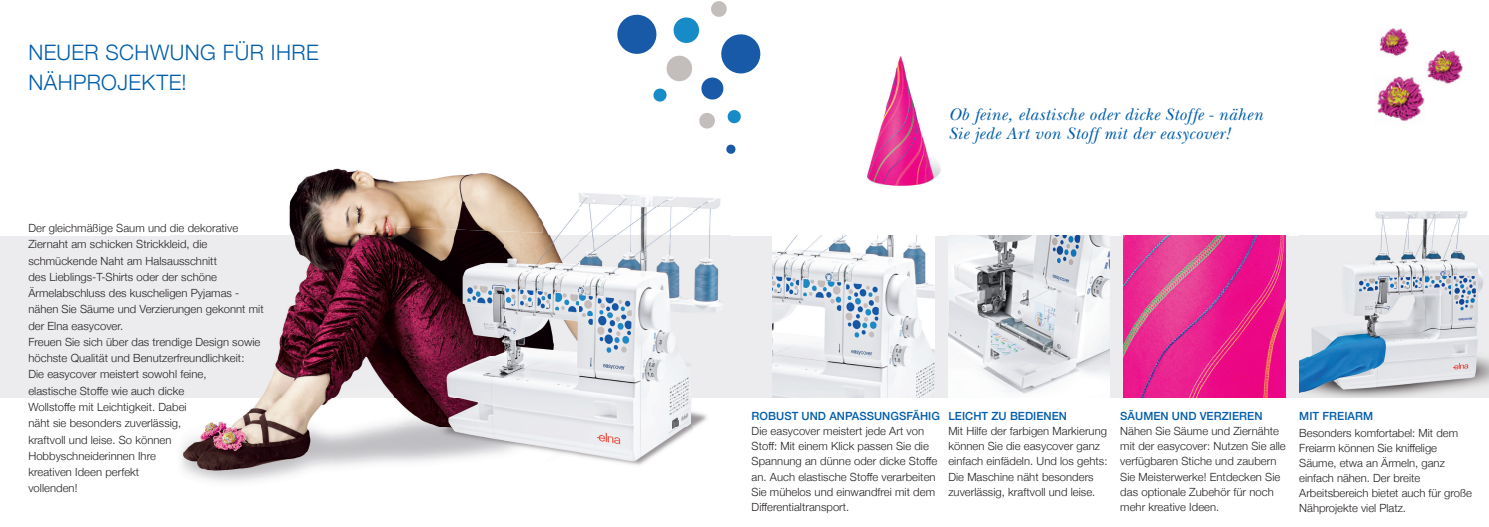
<style>
.page{position:relative;width:1489px;height:527px;background:#fff}
.page>*{position:absolute;margin:0;border:0;box-sizing:border-box;transform-origin:0 0}
.t1{font:300 21.25px/30px "Helvetica Neue";letter-spacing:.02em;color:#015dab}
.t2{font:italic 17.5px/18.8px "New Baskerville";letter-spacing:.025em;color:#015dab}
.t3{font:300 11.25px/15px "Helvetica Neue";letter-spacing:.005em;color:#231f20}
.t4{font:500 11.25px "Helvetica Neue";letter-spacing:.005em;color:#015dab}
</style>
<div class="page">
<div style="left:0;top:235px;width:1488px;height:162px;background:#ececee"></div>
<img style="left:1123px;top:235px;width:161px;height:162px">
<img style="left:289px;top:168px;width:208px;height:67px">
<img style="left:497px;top:176px;width:45px;height:55px">
<img style="left:170px;top:397px;width:224px;height:85px">
<img style="left:262px;top:235px;width:132px;height:162px">
<img style="left:579px;top:193px;width:150px;height:272px">
<img style="left:542px;top:193px;width:37px;height:42px">
<img style="left:394px;top:227px;width:111px;height:170px">
<img style="left:505px;top:231px;width:37px;height:4px">
<img style="left:394px;top:397px;width:185px;height:65px">
<img style="left:505px;top:235px;width:74px;height:162px">
<img style="left:772px;top:235px;width:162px;height:162px">
<img style="left:1377px;top:77px;width:47px;height:45px">
<img style="left:948px;top:235px;width:161px;height:162px">
<img style="left:1299px;top:211px;width:189px;height:186px">
<img style="left:867px;top:56px;width:74px;height:130px">
<img style="left:1379px;top:29px;width:29px;height:27px">
<img style="left:1427px;top:50px;width:35px;height:34px">
<svg style="left:727px;top:110px;width:14px;height:14px"></svg>
<svg style="left:699px;top:113px;width:16px;height:16px"></svg>
<svg style="left:726px;top:144px;width:10px;height:10px"></svg>
<svg style="left:617px;top:1px;width:144px;height:101px"></svg>
<h1 class="t1" style="left:28px;top:36px;width:292px">NEUER SCHWUNG FÜR IHRE<br>NÄHPROJEKTE!</h1>
<p class="t3" style="left:28px;top:219px;width:237px;line-height:16.2px">Der gleichmäßige Saum und die dekorative Ziernaht am schicken Strickkleid, die schmückende Naht am Halsausschnitt<br>des Lieblings-T-Shirts oder der schöne Ärmelabschluss des kuscheligen Pyjamas - nähen Sie Säume und Verzierungen gekonnt mit der Elna easycover.<br>Freuen Sie sich über das trendige Design sowie höchste Qualität und Benutzerfreundlichkeit:<br>Die easycover meistert sowohl feine,<br>elastische Stoffe wie auch dicke<br>Wollstoffe mit Leichtigkeit. Dabei<br>näht sie besonders zuverlässig,<br>kraftvoll und leise. So können Hobbyschneiderinnen Ihre<br>kreativen Ideen perfekt<br>vollenden!</p>
<h2 class="t2" style="left:948px;top:105px;width:316px">Ob feine, elastische oder dicke Stoffe - nähen<br>Sie jede Art von Stoff mit der easycover!</h2>
<p class="t4" style="left:751px;top:407px;width:190px">ROBUST UND ANPASSUNGSFÄHIG</p>
<p class="t3" style="left:751px;top:423px;width:187px">Die easycover meistert jede Art von Stoff: Mit einem Klick passen Sie die Spannung an dünne oder dicke Stoffe an. Auch elastische Stoffe verarbeiten Sie mühelos und einwandfrei mit dem Differentialtransport.</p>
<p class="t4" style="left:948px;top:407px;width:120px">LEICHT ZU BEDIENEN</p>
<p class="t3" style="left:948px;top:423px;width:161px">Mit Hilfe der farbigen Markierung können Sie die easycover ganz einfach einfädeln. Und los gehts:<br>Die Maschine näht besonders zuverlässig, kraftvoll und leise.</p>
<p class="t4" style="left:1120px;top:407px;width:144px">SÄUMEN UND VERZIEREN</p>
<p class="t3" style="left:1120px;top:423px;width:167px">Nähen Sie Säume und Ziernähte mit der easycover: Nutzen Sie alle verfügbaren Stiche und zaubern<br>Sie Meisterwerke! Entdecken Sie das optionale Zubehör für noch mehr kreative Ideen.</p>
<p class="t4" style="left:1299px;top:407px;width:75px">MIT FREIARM</p>
<p class="t3" style="left:1299px;top:424px;width:174px">Besonders komfortabel: Mit dem<br>Freiarm können Sie kniffelige<br>Säume, etwa an Ärmeln, ganz einfach nähen. Der breite<br>Arbeitsbereich bietet auch für große<br>Nähprojekte viel Platz.</p>
</div>
